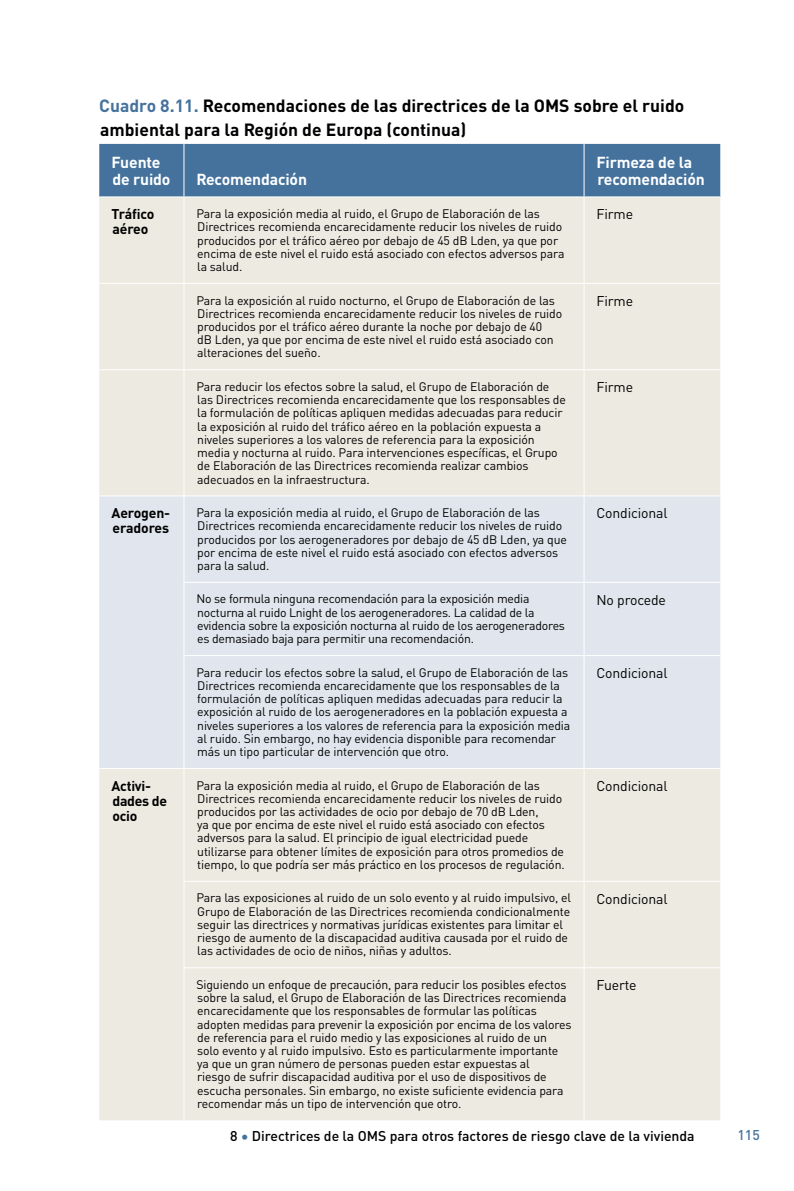
<style>
.page{position:relative;width:794px;height:1191px;background:#fff}
.page>*{position:absolute;margin:0;border:0;box-sizing:border-box;transform-origin:0 0}
.t1{font:700 17.5px/24.5px "DIN Pro";color:#000}
.t2{font:700 15.75px/17px "DIN Pro";letter-spacing:-.01em;color:#fff}
.t3{font:14px "DIN Pro";letter-spacing:-.01em;color:#000}
.t4{font:500 14px "DIN Pro";color:#000}
.t5{font:700 14px/15px "DIN Pro";letter-spacing:-.02em;color:#000}
.t6{font:500 14px "DIN Pro";color:#44729d}
.t7{font:12.25px/13.3px "DIN Pro";letter-spacing:-.01em;color:#000}
.s1{color:#44729d}
.s2{font-family:"Nunito";font-weight:400;color:#44729d}
</style>
<div class="page">
<div style="left:99px;top:144px;width:621px;height:52px;background:#44729d"></div>
<div style="left:99px;top:197px;width:621px;height:923px;background:#eceae1"></div>
<div style="left:99px;top:496px;width:621px;height:272px;background:#e1e6ee"></div>
<hr style="left:183px;top:144px;width:1px;height:52px;background:#fff">
<hr style="left:583px;top:144px;width:1px;height:52px;background:#fff">
<hr style="left:183px;top:197px;width:1px;height:86px;background:#fff">
<hr style="left:583px;top:197px;width:1px;height:86px;background:#fff">
<hr style="left:183px;top:284px;width:1px;height:85px;background:#fff">
<hr style="left:583px;top:284px;width:1px;height:85px;background:#fff">
<hr style="left:183px;top:370px;width:1px;height:125px;background:#fff">
<hr style="left:583px;top:370px;width:1px;height:125px;background:#fff">
<hr style="left:99px;top:283px;width:85px;height:1px;background:#fff">
<hr style="left:99px;top:369px;width:85px;height:1px;background:#fff">
<hr style="left:99px;top:495px;width:85px;height:1px;background:#fff">
<hr style="left:184px;top:283px;width:400px;height:1px;background:#fff">
<hr style="left:584px;top:283px;width:136px;height:1px;background:#fff">
<hr style="left:184px;top:369px;width:400px;height:1px;background:#fff">
<hr style="left:584px;top:369px;width:136px;height:1px;background:#fff">
<hr style="left:184px;top:495px;width:400px;height:1px;background:#fff">
<hr style="left:183px;top:496px;width:1px;height:86px;background:#fff">
<hr style="left:584px;top:495px;width:136px;height:1px;background:#fff">
<hr style="left:583px;top:496px;width:1px;height:86px;background:#fff">
<hr style="left:183px;top:582px;width:401px;height:1px;background:#fff">
<hr style="left:183px;top:583px;width:1px;height:72px;background:#fff">
<hr style="left:584px;top:582px;width:136px;height:1px;background:#fff">
<hr style="left:583px;top:583px;width:1px;height:72px;background:#fff">
<hr style="left:183px;top:656px;width:1px;height:112px;background:#fff">
<hr style="left:583px;top:656px;width:1px;height:112px;background:#fff">
<hr style="left:183px;top:655px;width:401px;height:1px;background:#fff">
<hr style="left:584px;top:655px;width:136px;height:1px;background:#fff">
<hr style="left:99px;top:768px;width:85px;height:1px;background:#fff">
<hr style="left:184px;top:768px;width:400px;height:1px;background:#fff">
<hr style="left:183px;top:769px;width:1px;height:112px;background:#fff">
<hr style="left:584px;top:768px;width:136px;height:1px;background:#fff">
<hr style="left:583px;top:769px;width:1px;height:112px;background:#fff">
<hr style="left:183px;top:881px;width:401px;height:1px;background:#fff">
<hr style="left:183px;top:881px;width:1px;height:86px;background:#fff">
<hr style="left:584px;top:881px;width:136px;height:1px;background:#fff">
<hr style="left:583px;top:881px;width:1px;height:86px;background:#fff">
<hr style="left:183px;top:967px;width:401px;height:1px;background:#fff">
<hr style="left:183px;top:968px;width:1px;height:152px;background:#fff">
<hr style="left:584px;top:967px;width:136px;height:1px;background:#fff">
<hr style="left:583px;top:968px;width:1px;height:152px;background:#fff">
<h1 class="t1" style="left:99px;top:91px;width:586px"><span class="s1">Cuadro 8.11.</span> Recomendaciones de las directrices de la OMS sobre el ruido ambiental para la Región de Europa (continua)</h1>
<p class="t2" style="left:112px;top:151px;width:60px">Fuente de ruido</p>
<p class="t2" style="left:196px;top:168px;width:112px">Recomendación</p>
<p class="t2" style="left:596px;top:151px;width:110px">Firmeza de la recomendación</p>
<p class="t5" style="left:112px;top:205px;width:44px">Tráfico aéreo</p>
<p class="t7" style="left:196px;top:206px;width:369px">Para la exposición media al ruido, el Grupo de Elaboración de las Directrices recomienda encarecidamente reducir los niveles de ruido producidos por el tráfico aéreo por debajo de 45 dB Lden, ya que por encima de este nivel el ruido está asociado con efectos adversos para la salud.</p>
<p class="t3" style="left:596px;top:203px;width:38px">Firme</p>
<p class="t7" style="left:196px;top:292px;width:367px">Para la exposición al ruido nocturno, el Grupo de Elaboración de las Directrices recomienda encarecidamente reducir los niveles de ruido producidos por el tráfico aéreo durante la noche por debajo de 40<br>dB Lden, ya que por encima de este nivel el ruido está asociado con alteraciones del sueño.</p>
<p class="t3" style="left:596px;top:290px;width:38px">Firme</p>
<p class="t7" style="left:196px;top:379px;width:371px">Para reducir los efectos sobre la salud, el Grupo de Elaboración de las Directrices recomienda encarecidamente que los responsables de la formulación de políticas apliquen medidas adecuadas para reducir la exposición al ruido del tráfico aéreo en la población expuesta a niveles superiores a los valores de referencia para la exposición media y nocturna al ruido. Para intervenciones específicas, el Grupo de Elaboración de las Directrices recomienda realizar cambios adecuados en la infraestructura.</p>
<p class="t3" style="left:596px;top:376px;width:38px">Firme</p>
<p class="t5" style="left:112px;top:504px;width:60px">Aerogen&shy;eradores</p>
<p class="t7" style="left:196px;top:505px;width:372px">Para la exposición media al ruido, el Grupo de Elaboración de las Directrices recomienda encarecidamente reducir los niveles de ruido producidos por los aerogeneradores por debajo de 45 dB Lden, ya que por encima de este nivel el ruido está asociado con efectos adversos para la salud.</p>
<p class="t3" style="left:596px;top:502px;width:73px">Condicional</p>
<p class="t7" style="left:196px;top:591px;width:370px">No se formula ninguna recomendación para la exposición media nocturna al ruido Lnight de los aerogeneradores. La calidad de la evidencia sobre la exposición nocturna al ruido de los aerogeneradores es demasiado baja para permitir una recomendación.</p>
<p class="t3" style="left:596px;top:588px;width:71px">No procede</p>
<p class="t7" style="left:196px;top:664px;width:375px">Para reducir los efectos sobre la salud, el Grupo de Elaboración de las Directrices recomienda encarecidamente que los responsables de la formulación de políticas apliquen medidas adecuadas para reducir la exposición al ruido de los aerogeneradores en la población expuesta a niveles superiores a los valores de referencia para la exposición media al ruido. Sin embargo, no hay evidencia disponible para recomendar más un tipo particular de intervención que otro.</p>
<p class="t3" style="left:596px;top:662px;width:73px">Condicional</p>
<p class="t5" style="left:112px;top:776px;width:57px">Activi&shy;dades de ocio</p>
<p class="t7" style="left:196px;top:777px;width:370px">Para la exposición media al ruido, el Grupo de Elaboración de las Directrices recomienda encarecidamente reducir los niveles de ruido producidos por las actividades de ocio por debajo de 70 dB Lden,<br>ya que por encima de este nivel el ruido está asociado con efectos adversos para la salud. El principio de igual electricidad puede utilizarse para obtener límites de exposición para otros promedios de tiempo, lo que podría ser más práctico en los procesos de regulación.</p>
<p class="t3" style="left:596px;top:774px;width:73px">Condicional</p>
<p class="t7" style="left:196px;top:890px;width:376px">Para las exposiciones al ruido de un solo evento y al ruido impulsivo, el Grupo de Elaboración de las Directrices recomienda condicionalmente seguir las directrices y normativas jurídicas existentes para limitar el riesgo de aumento de la discapacidad auditiva causada por el ruido de las actividades de ocio de niños, niñas y adultos.</p>
<p class="t3" style="left:596px;top:887px;width:73px">Condicional</p>
<p class="t7" style="left:196px;top:976px;width:377px">Siguiendo un enfoque de precaución, para reducir los posibles efectos sobre la salud, el Grupo de Elaboración de las Directrices recomienda encarecidamente que los responsables de formular las políticas adopten medidas para prevenir la exposición por encima de los valores de referencia para el ruido medio y las exposiciones al ruido de un<br>solo evento y al ruido impulsivo. Esto es particularmente importante ya que un gran número de personas pueden estar expuestas al<br>riesgo de sufrir discapacidad auditiva por el uso de dispositivos de escucha personales. Sin embargo, no existe suficiente evidencia para recomendar más un tipo de intervención que otro.</p>
<p class="t3" style="left:596px;top:974px;width:42px">Fuerte</p>
<p class="t4" style="left:230px;top:1124px;width:466px">8 <span class="s2">•</span> Directrices de la OMS para otros factores de riesgo clave de la vivienda</p>
<p class="t6" style="left:737px;top:1123px;width:24px">115</p>
</div>
